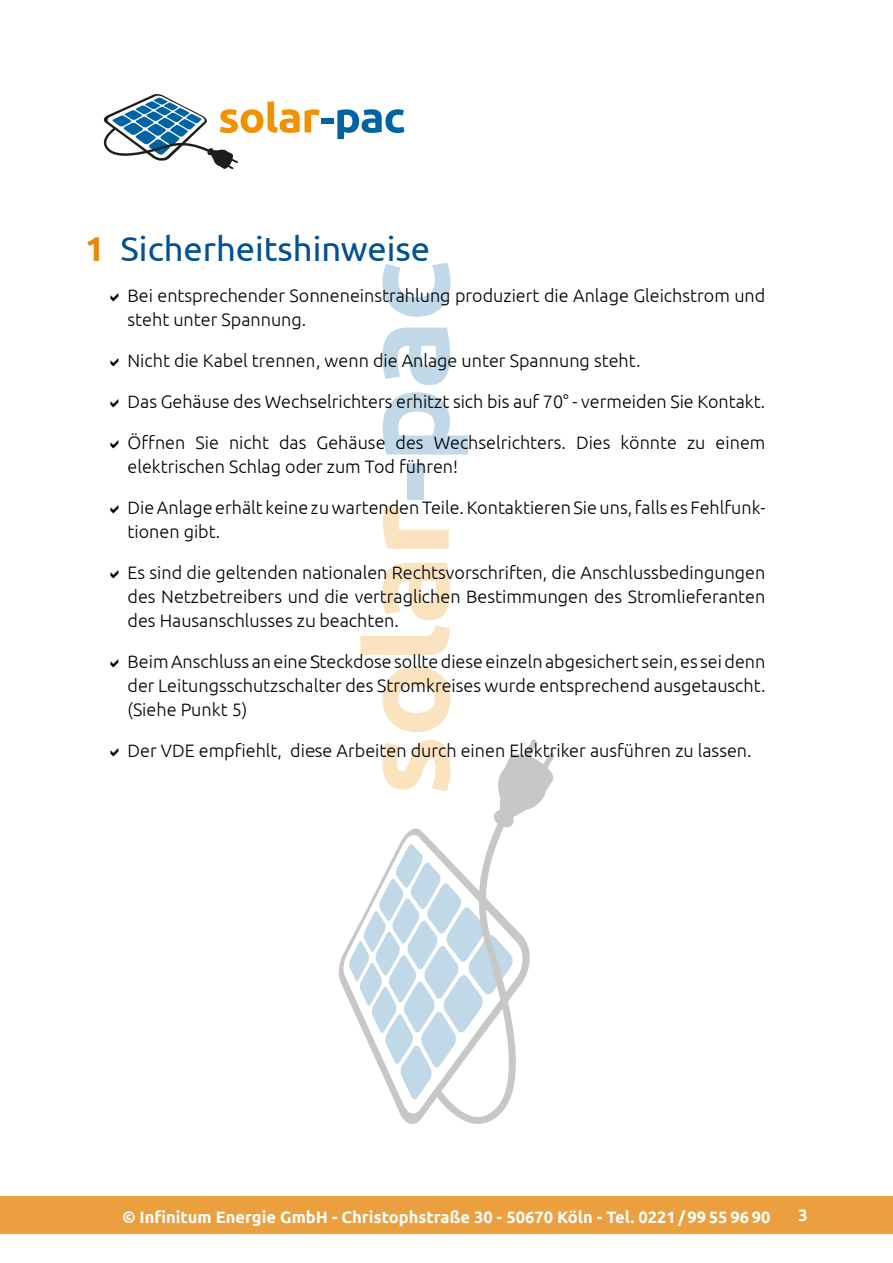
<style>
.page{position:relative;width:893px;height:1263px;background:#fff}
.page>*{position:absolute;margin:0;border:0;box-sizing:border-box;transform-origin:0 0}
.t1{font:34.5px "Ubuntu";color:#025095}
.t2{font:300 18px/24px "Ubuntu";color:#000}
.t3{font:700 16.5px "Ubuntu";color:#fff}
.s1{font-weight:700;color:#e7870e}
</style>
<div class="page">
<div style="left:321px;top:118px;width:13px;height:6px;background:#0063a3"></div>
<svg style="left:337px;top:109px;width:67px;height:30px"></svg>
<svg style="left:103px;top:94px;width:217px;height:75px"></svg>
<div style="left:0;top:1196px;width:893px;height:38px;background:#eb9f3e"></div>
<svg style="left:382px;top:740px;width:53px;height:50px"></svg>
<svg style="left:382px;top:666px;width:68px;height:66px"></svg>
<svg style="left:360px;top:563px;width:90px;height:92px"></svg>
<svg style="left:383px;top:505px;width:66px;height:44px"></svg>
<div style="left:407px;top:463px;width:17px;height:37px;background:#c0d8e8"></div>
<svg style="left:383px;top:392px;width:85px;height:62px"></svg>
<svg style="left:382px;top:328px;width:68px;height:57px"></svg>
<svg style="left:382px;top:263px;width:68px;height:54px"></svg>
<svg style="left:339px;top:828px;width:96px;height:296px"></svg>
<svg style="left:349px;top:844px;width:86px;height:255px"></svg>
<svg style="left:435px;top:739px;width:119px;height:385px"></svg>
<h1 class="t1" style="left:85px;top:227px;width:347px"><span class="s1">1</span> Sicherheitshinweise</h1>
<p class="t2" style="left:128px;top:283px;width:639px">Bei entsprechender Sonneneinstrahlung produziert die Anlage Gleichstrom und steht unter Spannung.</p>
<p class="t2" style="left:128px;top:348px;width:514px">Nicht die Kabel trennen, wenn die Anlage unter Spannung steht.</p>
<p class="t2" style="left:128px;top:389px;width:639px">Das Gehäuse des Wechselrichters erhitzt sich bis auf 70° - vermeiden Sie Kontakt.</p>
<p class="t2" style="left:128px;top:430px;width:639px">Öffnen Sie nicht das Gehäuse des Wechselrichters. Dies könnte zu einem elektrischen Schlag oder zum Tod führen!</p>
<p class="t2" style="left:128px;top:495px;width:639px">Die Anlage erhält keine zu wartenden Teile. Kontaktieren Sie uns, falls es Fehlfunk&shy;tionen gibt.</p>
<p class="t2" style="left:128px;top:560px;width:639px;text-align:justify">Es sind die geltenden nationalen Rechtsvorschriften, die Anschlussbedingungen des Netzbetreibers und die vertraglichen Bestimmungen des Stromlieferanten des Hausanschlusses zu beachten.</p>
<p class="t2" style="left:128px;top:649px;width:639px;text-align:justify">Beim Anschluss an eine Steckdose sollte diese einzeln abgesichert sein, es sei denn der Leitungsschutzschalter des Stromkreises wurde entsprechend ausgetauscht. (Siehe Punkt 5)</p>
<p class="t2" style="left:128px;top:738px;width:625px">Der VDE empfiehlt, diese Arbeiten durch einen Elektriker ausführen zu lassen.</p>
<p class="t3" style="left:122px;top:1207px;width:650px">© Infinitum Energie GmbH - Christophstraße 30 - 50670 Köln - Tel. 0221/99 55 96 90</p>
<p class="t3" style="left:799px;top:1204px;width:11px">3</p>
</div>
